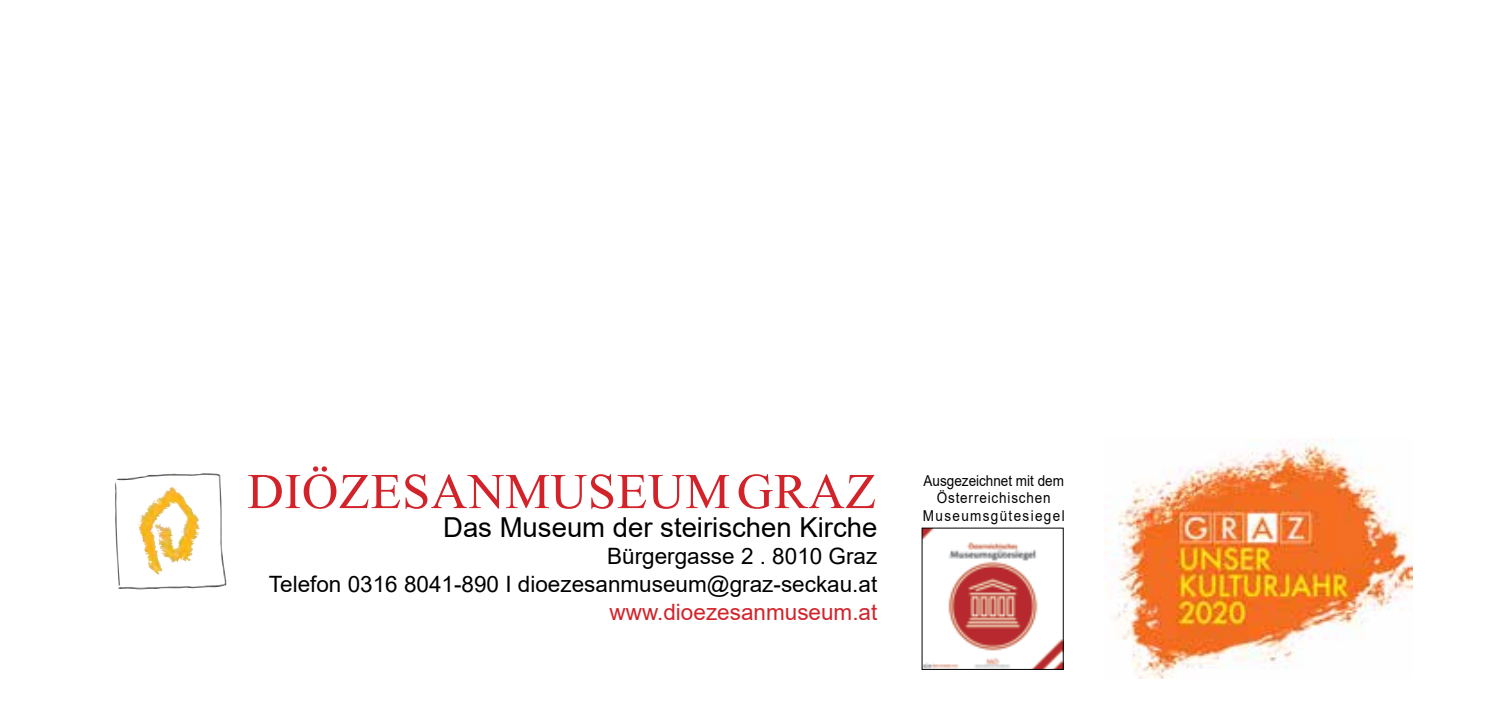
<style>
.page{position:relative;width:1489px;height:702px;background:#fff}
.page>*{position:absolute;margin:0;border:0;box-sizing:border-box;transform-origin:0 0}
.t1{font:50px "Times New Roman";letter-spacing:.015em;color:#d2232a}
.t2{font:27.5px "Arial";color:#000}
.t3{font:22.5px/27.5px "Arial";color:#000;text-align:right}
.t4{font:22.5px "Arial";color:#d2232a}
.t5{font:15px/17.5px "Arial";color:#000;text-align:center;scale:.9 1}
.t6{font:15px "Arial";letter-spacing:.1em;color:#000;scale:.9 1}
</style>
<div class="page">
<img style="left:923px;top:529px;width:138px;height:138px">
<img style="left:115px;top:473px;width:111px;height:116px">
<img style="left:1104px;top:438px;width:308px;height:241px">
<h1 class="t1" style="left:247px;top:456px;width:630px">DIÖZESANMUSEUM GRAZ</h1>
<p class="t2" style="left:443px;top:508px;width:436px">Das Museum der steirischen Kirche</p>
<p class="t3" style="left:269px;top:542px;width:610px">Bürgergasse 2 . 8010 Graz<br>Telefon 0316 8041-890 I dioezesanmuseum@graz-seckau.at</p>
<p class="t4" style="left:609px;top:596px;width:269px">www.dioezesanmuseum.at</p>
<p class="t5" style="left:923px;top:471px;width:157px">Ausgezeichnet mit dem<br>Österreichischen</p>
<p class="t6" style="left:922px;top:505px;width:159px">Museumsgütesiegel</p>
</div>
